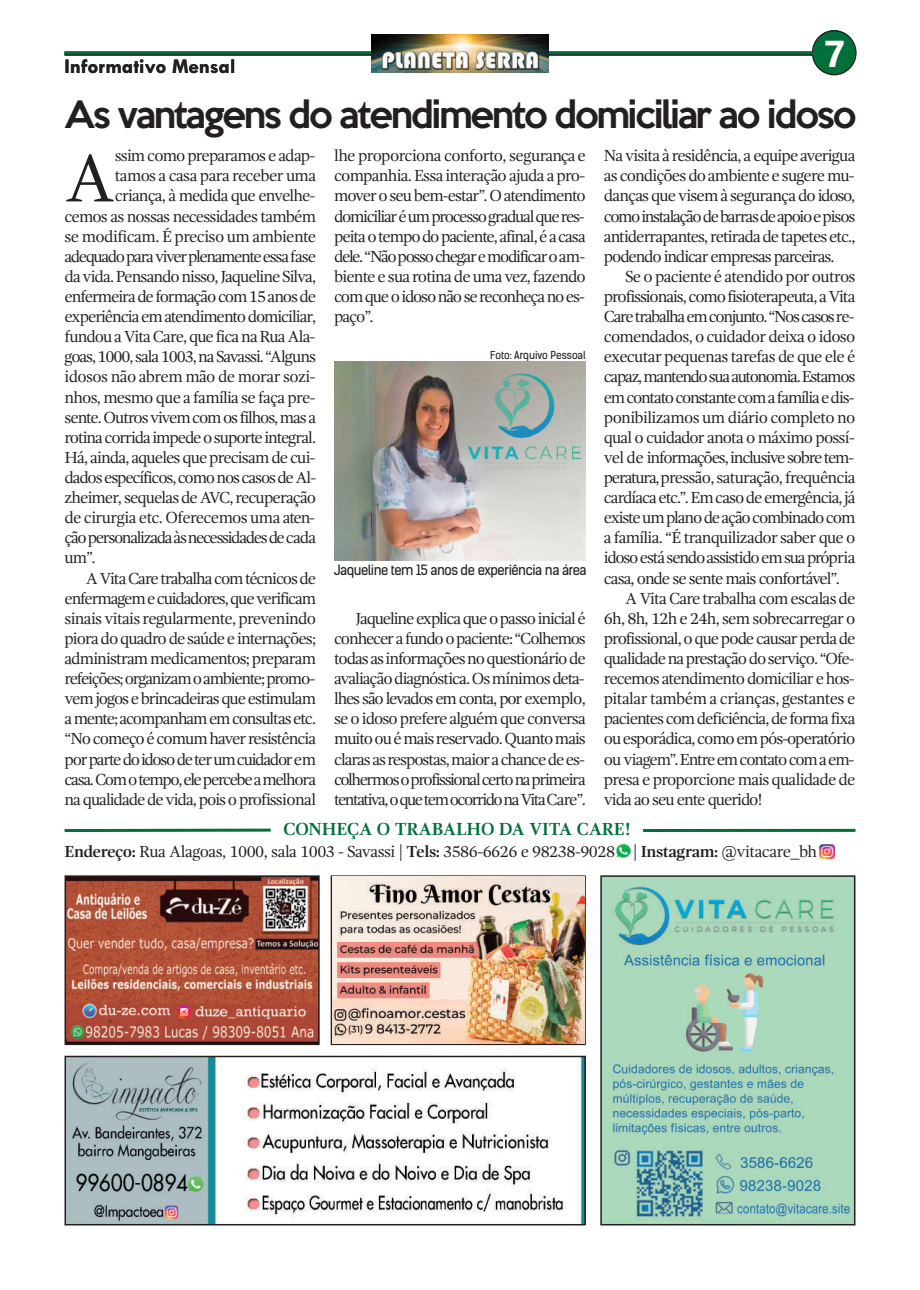
<style>
.page{position:relative;width:920px;height:1290px;background:#fff}
.page>*{position:absolute;margin:0;border:0;box-sizing:border-box;transform-origin:0 0}
.t1{font:69px "Gandhi Serif";color:#231f20}
.t2{font:700 37.5px "Ebrima";color:#fff}
.t3{font:500 34.5px "Keep Calm";letter-spacing:-.06em;color:#231f20}
.t4{font:700 21px "Tw Cen";color:#231f20}
.t5{font:700 18px "Gandhi Serif";letter-spacing:-.015em;color:#016f3a}
.t6{font:16.5px/20.1px "Gandhi Serif";letter-spacing:-.06em;color:#231f20;text-align:justify}
.t7{font:16.5px "Gandhi Serif";letter-spacing:-.08em;color:#231f20}
.t8{font:16.5px "Gandhi Serif";letter-spacing:-.035em;color:#231f20}
.t9{font:16.5px "Gandhi Serif";letter-spacing:-.04em;color:#231f20}
.t10{font:16.5px "Gandhi Serif";letter-spacing:-.03em;color:#231f20}
.t11{font:13.5px "Kelson Sans";letter-spacing:-.03em;color:#231f20}
.t12{font:10.5px "Kelson Sans";color:#231f20}
.s1{font-weight:700}
</style>
<div class="page">
<div style="left:813px;top:30px;width:42px;height:43px;background:#86a997;border-radius:50%"></div>
<svg style="left:812px;top:30px;width:45px;height:45px"></svg>
<hr style="left:65px;top:53px;width:790px;height:3px;background:#231f20">
<hr style="left:65px;top:51px;width:790px;height:3px;background:#016f3a">
<div style="left:813px;top:32px;width:42px;height:42px;background:#016f3a;border-radius:50%"></div>
<img style="left:372px;top:35px;width:176px;height:37px">
<img style="left:334px;top:362px;width:252px;height:199px">
<hr style="left:65px;top:829px;width:206px;height:3px;background:#016f3a">
<hr style="left:643px;top:829px;width:212px;height:3px;background:#016f3a">
<img style="left:616px;top:843px;width:15px;height:15px">
<img style="left:820px;top:844px;width:14px;height:15px">
<img style="left:68px;top:1059px;width:515px;height:163px">
<div style="left:65px;top:1056px;width:521px;height:169px;border:2px solid #231f20"></div>
<img style="left:603px;top:878px;width:249px;height:344px">
<div style="left:600px;top:875px;width:255px;height:350px;border:2px solid #231f20"></div>
<div style="left:331px;top:875px;width:255px;height:170px;border:2px solid #231f20"></div>
<img style="left:332px;top:877px;width:252px;height:166px">
<img style="left:68px;top:878px;width:249px;height:164px">
<div style="left:65px;top:875px;width:255px;height:170px;border:2px solid #231f20"></div>
<h2 class="t2" style="left:824px;top:32px;width:23px">7</h2>
<h3 class="t3" style="left:65px;top:84px;width:793px">As vantagens do atendimento domiciliar ao idoso</h3>
<h1 class="t1" style="left:65px;top:151px;width:53px">A</h1>
<p class="t6" style="left:115px;top:147px;width:202px">ssim como preparamos e adap-</p>
<p class="t4" style="left:65px;top:53px;width:172px">Informativo Mensal</p>
<p class="t6" style="left:604px;top:147px;width:253px">Na visita à residência, a equipe averigua as condições do ambiente e sugere mu&shy;danças que visem à segurança do idoso, comoinstalaçãodebarrasdeapoioepisos antiderrapantes, retirada de tapetes etc., podendo indicar empresas parceiras.</p>
<p class="t6" style="left:625px;top:268px;width:232px">Se o paciente é atendido por outros</p>
<p class="t6" style="left:604px;top:288px;width:253px">profissionais, como fisioterapeuta, a Vita</p>
<p class="t7" style="left:604px;top:310px;width:252px">Caretrabalhaemconjunto.“Noscasosre-</p>
<p class="t6" style="left:604px;top:328px;width:253px">comendados, o cuidador deixa o idoso</p>
<p class="t9" style="left:604px;top:350px;width:253px">executar pequenas tarefas de que ele é</p>
<p class="t7" style="left:604px;top:370px;width:253px">capaz,mantendosuaautonomia.Estamos</p>
<p class="t6" style="left:604px;top:388px;width:252px">emcontatoconstantecomafamíliaedis-</p>
<p class="t8" style="left:604px;top:410px;width:253px">ponibilizamos um diário completo no</p>
<p class="t6" style="left:604px;top:428px;width:252px">qual o cuidador anota o máximo possí-</p>
<p class="t6" style="left:604px;top:449px;width:252px">vel de informações, inclusive sobre tem-</p>
<p class="t6" style="left:604px;top:469px;width:253px">peratura,pressão, saturação, frequência</p>
<p class="t6" style="left:604px;top:489px;width:253px">cardíaca etc.”. Em caso de emergência, já</p>
<p class="t6" style="left:604px;top:509px;width:253px">existeumplanodeaçãocombinadocom</p>
<p class="t6" style="left:604px;top:529px;width:253px">a família. “É tranquilizador saber que o</p>
<p class="t6" style="left:604px;top:549px;width:253px">idosoestásendoassistidoemsuaprópria</p>
<p class="t6" style="left:604px;top:569px;width:238px">casa, onde se sente mais confortável”.</p>
<p class="t6" style="left:625px;top:589px;width:232px">A Vita Care trabalha com escalas de</p>
<p class="t6" style="left:604px;top:609px;width:253px">6h, 8h, 12h e 24h, sem sobrecarregar o</p>
<p class="t6" style="left:604px;top:630px;width:253px">profissional, o que pode causar perda de</p>
<p class="t6" style="left:604px;top:650px;width:252px">qualidade na prestação do serviço. “Ofe-</p>
<p class="t6" style="left:604px;top:670px;width:252px">recemos atendimento domiciliar e hos-</p>
<p class="t8" style="left:604px;top:692px;width:253px">pitalar também a crianças, gestantes e</p>
<p class="t6" style="left:604px;top:710px;width:253px">pacientes com deficiência, de forma fixa</p>
<p class="t6" style="left:604px;top:730px;width:253px">ou esporádica, como em pós-operatório</p>
<p class="t6" style="left:604px;top:750px;width:252px">ou viagem”.Entreemcontatocomaem-</p>
<p class="t6" style="left:604px;top:770px;width:253px">presa e proporcione mais qualidade de</p>
<p class="t6" style="left:604px;top:790px;width:161px">vida ao seu ente querido!</p>
<p class="t6" style="left:334px;top:147px;width:253px">lhe proporciona conforto, segurançae companhia. Essa interação ajuda a pro&shy;mover o seu bem-estar”. O atendimento domiciliaréumprocessogradualqueres&shy;peitaotempodopaciente,afinal,éacasa dele.“Nãopossochegaremodificaroam&shy;biente e sua rotina de uma vez, fazendo comqueoidosonãosereconheçanoes&shy;paço”.</p>
<p class="t9" style="left:115px;top:169px;width:203px">tamos a casa para receber uma</p>
<p class="t6" style="left:115px;top:187px;width:202px">criança, à medida que envelhe-</p>
<p class="t6" style="left:65px;top:207px;width:253px">cemos as nossas necessidades também</p>
<p class="t8" style="left:65px;top:229px;width:253px">se modificam. É preciso um ambiente</p>
<p class="t7" style="left:65px;top:250px;width:253px">adequadoparaviverplenamenteessafase</p>
<p class="t6" style="left:65px;top:268px;width:253px">da vida. Pensando nisso, Jaqueline Silva,</p>
<p class="t6" style="left:65px;top:288px;width:253px">enfermeira de formação com 15 anos de</p>
<p class="t6" style="left:65px;top:308px;width:253px">experiência em atendimento domiciliar,</p>
<p class="t6" style="left:65px;top:328px;width:252px">fundou a Vita Care, que fica na Rua Ala-</p>
<p class="t6" style="left:65px;top:348px;width:253px">goas,1000,sala1003,naSavassi.“Alguns</p>
<p class="t8" style="left:65px;top:370px;width:253px">idosos não abrem mão de morar sozi-</p>
<p class="t6" style="left:65px;top:388px;width:253px">nhos, mesmo que a família se faça pre-</p>
<p class="t6" style="left:65px;top:408px;width:253px">sente.Outrosvivemcomosfilhos,masa</p>
<p class="t6" style="left:65px;top:428px;width:253px">rotina corrida impede o suporte integral.</p>
<p class="t6" style="left:65px;top:449px;width:252px">Há, ainda, aqueles que precisam de cui-</p>
<p class="t6" style="left:65px;top:469px;width:253px">dadosespecíficos,comonoscasosdeAl-</p>
<p class="t6" style="left:65px;top:489px;width:253px">zheimer, sequelas de AVC, recuperação</p>
<p class="t8" style="left:65px;top:511px;width:252px">de cirurgia etc. Oferecemos uma aten-</p>
<p class="t7" style="left:65px;top:531px;width:253px">çãopersonalizadaàsnecessidadesdecada</p>
<p class="t6" style="left:65px;top:549px;width:33px">um”.</p>
<p class="t6" style="left:86px;top:569px;width:232px">A Vita Care trabalha com técnicos de</p>
<p class="t6" style="left:65px;top:589px;width:253px">enfermagemecuidadores,queverificam</p>
<p class="t9" style="left:65px;top:612px;width:253px">sinais vitais regularmente, prevenindo</p>
<p class="t6" style="left:65px;top:630px;width:253px">piora do quadro de saúde e internações;</p>
<p class="t6" style="left:65px;top:650px;width:253px">administram medicamentos; preparam</p>
<p class="t6" style="left:65px;top:670px;width:252px">refeições;organizamoambiente;promo-</p>
<p class="t6" style="left:65px;top:690px;width:253px">vem jogos e brincadeiras que estimulam</p>
<p class="t6" style="left:65px;top:710px;width:253px">amente;acompanhamemconsultasetc.</p>
<p class="t6" style="left:65px;top:730px;width:253px">“No começo é comum haver resistência</p>
<p class="t6" style="left:65px;top:750px;width:253px">porpartedoidosodeterumcuidadorem</p>
<p class="t7" style="left:65px;top:772px;width:253px">casa.Comotempo,elepercebeamelhora</p>
<p class="t6" style="left:65px;top:790px;width:253px">na qualidade de vida, pois o profissional</p>
<p class="t12" style="left:490px;top:351px;width:97px">Foto: Arquivo Pessoal</p>
<p class="t11" style="left:334px;top:565px;width:254px">Jaqueline tem 15 anos de experiência na área</p>
<p class="t6" style="left:334px;top:609px;width:253px;text-indent:21px">Jaqueline explica que o passo inicial é conhecer a fundo o paciente: “Colhemos todasasinformaçõesnoquestionário de avaliação diagnóstica. Os mínimos deta&shy;lhes são levados em conta, por exemplo, se o idoso prefere alguém que conversa muito ou é mais reservado. Quanto mais clarasasrespostas,maiorachancedees&shy;colhermosoprofissionalcertonaprimeira tentativa,oquetemocorridonaVitaCare”.</p>
<p class="t5" style="left:283px;top:822px;width:349px">CONHEÇA O TRABALHO DA VITA CARE!</p>
<p class="t10" style="left:65px;top:844px;width:754px"><span class="s1">Endereço:</span> Rua Alagoas, 1000, sala 1003 - Savassi | <span class="s1">Tels:</span> 3586-6626 e 98238-9028 | <span class="s1">Instagram:</span> @vitacare_bh</p>
</div>
